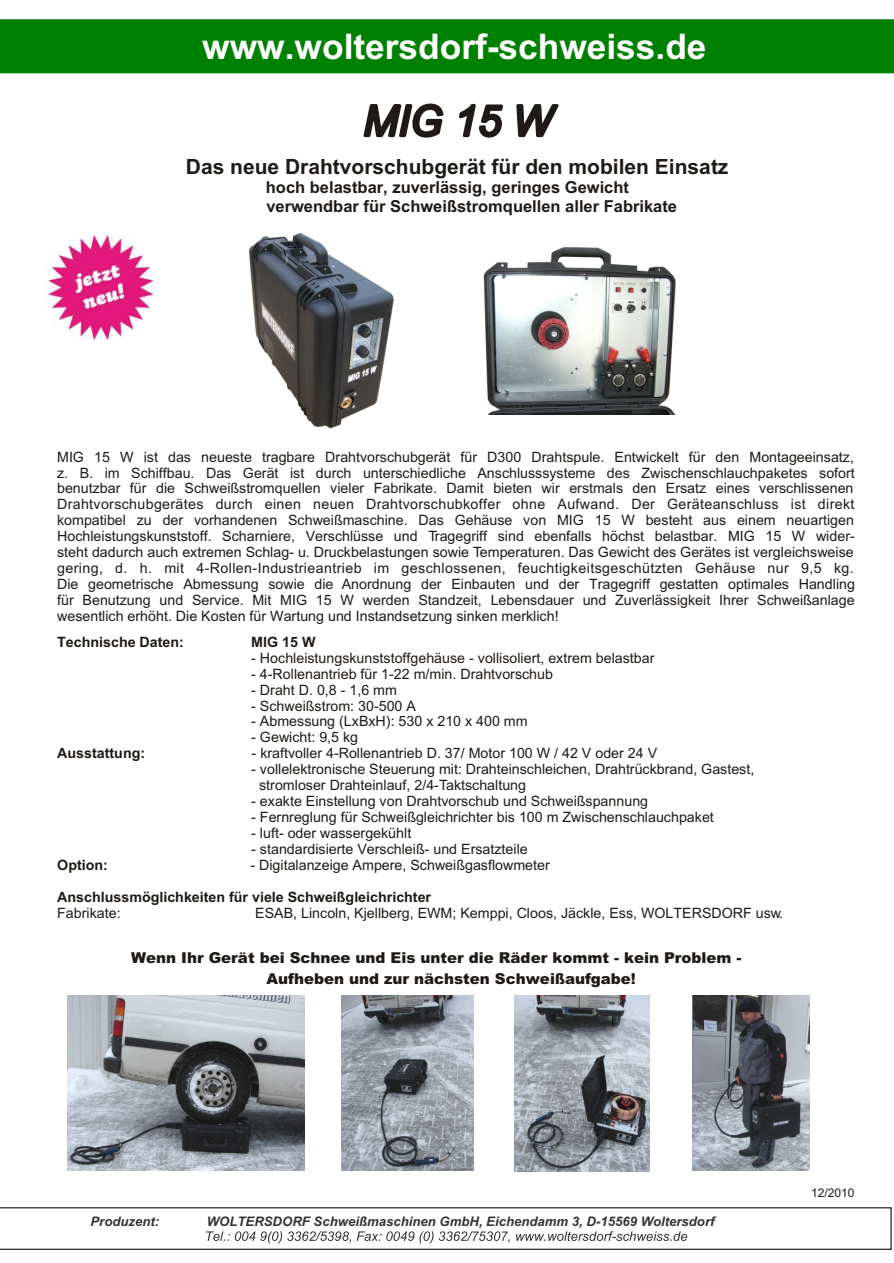
<style>
.page{position:relative;width:894px;height:1263px;background:#fff}
.page>*{position:absolute;margin:0;border:0;box-sizing:border-box;transform-origin:0 0}
.t1{font:italic 42px "Arial";color:#1f1a17}
.t2{font:700 35.25px "Arial";color:#fff}
.t3{font:700 21px "Arial";color:#1f1a17}
.t4{font:700 16.5px/18.5px "Arial";color:#1f1a17}
.t5{font:900 15px/21.1px "Arial";color:#1f1a17}
.t6{font:14.25px/15.9px "Arial";color:#1f1a17;text-align:justify}
.t7{font:700 14.25px "Arial";color:#1f1a17}
.t8{font:italic 700 13.2px "Arial";color:#333}
.t9{font:12px "Arial";color:#1f1a17}
</style>
<div class="page">
<img style="left:46px;top:234px;width:112px;height:106px">
<img style="left:249px;top:233px;width:145px;height:196px">
<img style="left:67px;top:996px;width:238px;height:175px">
<img style="left:342px;top:996px;width:131px;height:174px">
<img style="left:514px;top:996px;width:136px;height:175px">
<img style="left:692px;top:995px;width:118px;height:176px">
<img style="left:483px;top:246px;width:193px;height:168px">
<hr style="left:0;top:1208px;width:1px;height:41px;background:#000">
<hr style="left:0;top:1249px;width:891px;height:1px;background:#000">
<hr style="left:891px;top:1208px;width:1px;height:41px;background:#000">
<hr style="left:0;top:1207px;width:891px;height:1px;background:#000">
<svg style="left:206px;top:1231px;width:145px;height:13px"></svg>
<svg style="left:357px;top:1231px;width:153px;height:13px"></svg>
<svg style="left:516px;top:1231px;width:171px;height:10px"></svg>
<div style="left:0;top:20px;width:894px;height:53px;background:#008000"></div>
<hr style="left:0;top:19px;width:894px;height:1px;background:#008000">
<h2 class="t2" style="left:202px;top:33px;width:506px">www.woltersdorf-schweiss.de</h2>
<h1 class="t1" style="left:363px;top:105px;width:191px">MIG 15 W</h1>
<h3 class="t3" style="left:186px;top:159px;width:544px">Das neue Drahtvorschubgerät für den mobilen Einsatz</h3>
<p class="t4" style="left:266px;top:180px;width:413px">hoch belastbar, zuverlässig, geringes Gewicht verwendbar für Schweißstromquellen aller Fabrikate</p>
<p class="t6" style="left:57px;top:450px;width:799px">MIG 15 W ist das neueste tragbare Drahtvorschubgerät für D300 Drahtspule. Entwickelt für den Montageeinsatz, z. B. im Schiffbau. Das Gerät ist durch unterschiedliche Anschlusssysteme des Zwischenschlauchpaketes sofort benutzbar für die Schweißstromquellen vieler Fabrikate. Damit bieten wir erstmals den Ersatz eines verschlissenen Drahtvorschubgerätes durch einen neuen Drahtvorschubkoffer ohne Aufwand. Der Geräteanschluss ist direkt kompatibel zu der vorhandenen Schweißmaschine. Das Gehäuse von MIG 15 W besteht aus einem neuartigen Hochleistungskunststoff. Scharniere, Verschlüsse und Tragegriff sind ebenfalls höchst belastbar. MIG 15 W wider&shy;steht dadurch auch extremen Schlag- u. Druckbelastungen sowie Temperaturen. Das Gewicht des Gerätes ist vergleichsweise gering, d. h. mit 4-Rollen-Industrieantrieb im geschlossenen, feuchtigkeitsgeschützten Gehäuse nur 9,5 kg.<br>Die geometrische Abmessung sowie die Anordnung der Einbauten und der Tragegriff gestatten optimales Handling für Benutzung und Service. Mit MIG 15 W werden Standzeit, Lebensdauer und Zuverlässigkeit Ihrer Schweißanlage wesentlich erhöht. Die Kosten für Wartung und Instandsetzung sinken merklich!</p>
<p class="t7" style="left:57px;top:637px;width:128px">Technische Daten:</p>
<p class="t7" style="left:251px;top:637px;width:66px">MIG 15 W</p>
<p class="t6" style="left:251px;top:651px;width:405px">- Hochleistungskunststoffgehäuse - vollisoliert, extrem belastbar</p>
<p class="t6" style="left:251px;top:667px;width:303px">- 4-Rollenantrieb für 1-22 m/min. Drahtvorschub</p>
<p class="t6" style="left:251px;top:683px;width:147px">- Draht D. 0,8 - 1,6 mm</p>
<p class="t6" style="left:251px;top:699px;width:166px">- Schweißstrom: 30-500 A</p>
<p class="t6" style="left:251px;top:715px;width:278px">- Abmessung (LxBxH): 530 x 210 x 400 mm</p>
<p class="t6" style="left:251px;top:731px;width:108px">- Gewicht: 9,5 kg</p>
<p class="t7" style="left:57px;top:748px;width:89px">Ausstattung:</p>
<p class="t6" style="left:252px;top:747px;width:407px">- kraftvoller 4-Rollenantrieb D. 37/ Motor 100 W / 42 V oder 24 V</p>
<p class="t6" style="left:259px;top:763px;width:497px;text-indent:-8px">- vollelektronische Steuerung mit: Drahteinschleichen, Drahtrückbrand, Gastest, stromloser Drahteinlauf, 2/4-Taktschaltung</p>
<p class="t6" style="left:251px;top:794px;width:398px">- exakte Einstellung von Drahtvorschub und Schweißspannung</p>
<p class="t6" style="left:251px;top:810px;width:464px">- Fernreglung für Schweißgleichrichter bis 100 m Zwischenschlauchpaket</p>
<p class="t6" style="left:251px;top:826px;width:162px">- luft- oder wassergekühlt</p>
<p class="t6" style="left:251px;top:842px;width:278px">- standardisierte Verschleiß- und Ersatzteile</p>
<p class="t7" style="left:57px;top:859px;width:52px">Option:</p>
<p class="t6" style="left:250px;top:858px;width:301px">- Digitalanzeige Ampere, Schweißgasflowmeter</p>
<p class="t7" style="left:57px;top:891px;width:375px">Anschlussmöglichkeiten für viele Schweißgleichrichter</p>
<p class="t6" style="left:57px;top:906px;width:65px">Fabrikate:</p>
<p class="t6" style="left:255px;top:906px;width:529px">ESAB, Lincoln, Kjellberg, EWM; Kemppi, Cloos, Jäckle, Ess, WOLTERSDORF usw.</p>
<p class="t5" style="left:266px;top:948px;width:477px;text-indent:-135px">Wenn Ihr Gerät bei Schnee und Eis unter die Räder kommt - kein Problem -<br>Aufheben und zur nächsten Schweißaufgabe!</p>
<p class="t8" style="left:91px;top:1216px;width:70px">Produzent:</p>
<p class="t8" style="left:207px;top:1216px;width:509px">WOLTERSDORF Schweißmaschinen GmbH, Eichendamm 3, D-15569 Woltersdorf</p>
<p class="t9" style="left:811px;top:1189px;width:45px">12/2010</p>
</div>
